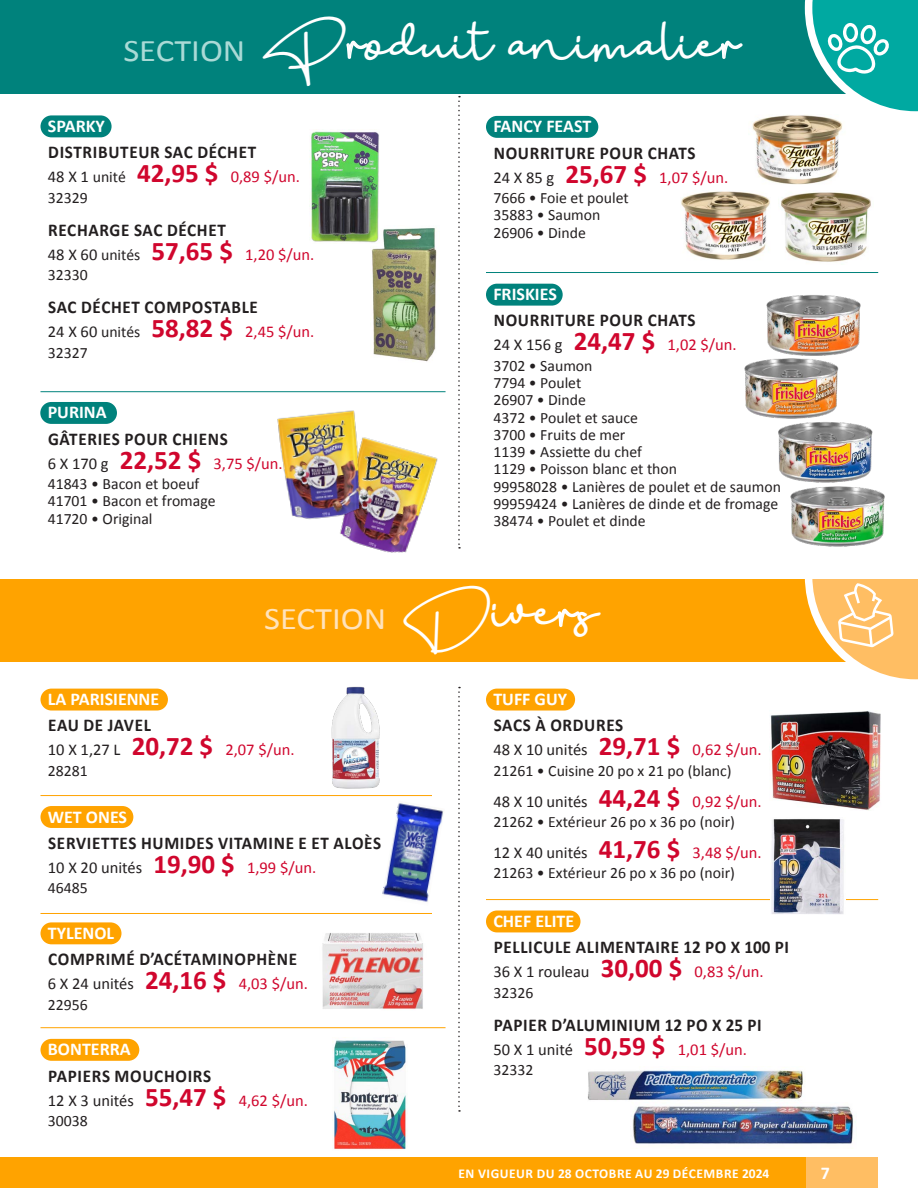
<style>
.page{position:relative;width:918px;height:1188px;background:#fff}
.page>*{position:absolute;margin:0;border:0;box-sizing:border-box;transform-origin:0 0}
.t1{font:36px "The Bohemian Free";color:#fff;scale:1.1 1}
.t2{font:31.5px "Calibri";color:#ffe3bc;scale:1.1 1}
.t3{font:700 18px "Calibri";letter-spacing:.04em;color:#231f20;scale:.95 1}
.t4{font:700 18px "Calibri";color:#fff}
.t5{font:16.5px "Calibri";color:#231f20}
.t6{font:16.5px "Calibri";color:#d0062d}
.t7{font:15.75px "Calibri";color:#231f20}
.t8{font:700 13.5px "Calibri";letter-spacing:.04em;color:#fff}
.s1{font-family:"I Love Glitter";font-size:46.2px}
.s2{color:#231f20}
.s3{font-size:15.75px;color:#231f20}
.s4{font-weight:700;font-size:27px}
.s5{font-family:"The Bohemian Free";color:#fff}
.s6{font-family:"I Love Glitter";font-size:46.2px;color:#fff}
.s7{font-weight:700;font-size:27px;color:#d0062d}
.s8{color:#d0062d}
</style>
<div class="page">
<svg style="left:458px;top:687px;width:2px;height:425px"></svg>
<div style="left:41px;top:689px;width:127px;height:22px;background:#ffa300;border-radius:11px"></div>
<img style="left:331px;top:686px;width:49px;height:103px">
<div style="left:41px;top:806px;width:92px;height:22px;background:#ffa300;border-radius:11px"></div>
<hr style="left:40px;top:795px;width:392px;height:1px;background:#ffa300">
<img style="left:382px;top:803px;width:62px;height:99px">
<div style="left:41px;top:922px;width:81px;height:22px;background:#ffa300;border-radius:11px"></div>
<hr style="left:40px;top:913px;width:392px;height:1px;background:#ffa300">
<img style="left:322px;top:933px;width:101px;height:76px">
<div style="left:0;top:1158px;width:809px;height:30px;background:#ffa300"></div>
<div style="left:806px;top:1158px;width:72px;height:30px;background:#ffbe63"></div>
<div style="left:0;top:0;width:918px;height:93px;background:#00827c"></div>
<svg style="left:805px;top:0;width:113px;height:112px"></svg>
<div style="left:0;top:568px;width:918px;height:94px;background:#ffa300"></div>
<svg style="left:805px;top:579px;width:113px;height:101px"></svg>
<div style="left:0;top:455px;width:918px;height:124px;background:#fff"></div>
<div style="left:41px;top:115px;width:71px;height:22px;background:#00827c;border-radius:11px"></div>
<img style="left:371px;top:228px;width:66px;height:134px">
<img style="left:311px;top:131px;width:71px;height:113px">
<div style="left:40px;top:402px;width:77px;height:22px;background:#00827c;border-radius:11px"></div>
<div style="left:486px;top:116px;width:112px;height:22px;background:#00827c;border-radius:11px"></div>
<div style="left:486px;top:284px;width:77px;height:22px;background:#00827c;border-radius:11px"></div>
<hr style="left:486px;top:272px;width:392px;height:1px;background:#00827c">
<img style="left:340px;top:438px;width:98px;height:115px">
<img style="left:277px;top:410px;width:91px;height:114px">
<img style="left:781px;top:192px;width:90px;height:70px">
<img style="left:681px;top:191px;width:89px;height:69px">
<img style="left:752px;top:115px;width:91px;height:70px">
<img style="left:790px;top:486px;width:95px;height:61px">
<img style="left:778px;top:422px;width:95px;height:61px">
<img style="left:744px;top:358px;width:95px;height:61px">
<img style="left:766px;top:295px;width:95px;height:61px">
<div style="left:41px;top:1039px;width:98px;height:22px;background:#ffa300;border-radius:11px"></div>
<hr style="left:40px;top:1027px;width:406px;height:1px;background:#ffa300">
<svg style="left:458px;top:96px;width:2px;height:453px"></svg>
<img style="left:333px;top:1040px;width:73px;height:109px">
<div style="left:486px;top:689px;width:89px;height:22px;background:#ffa300;border-radius:11px"></div>
<div style="left:486px;top:911px;width:94px;height:21px;background:#ffa300;border-radius:11px"></div>
<hr style="left:486px;top:899px;width:392px;height:1px;background:#ffa300">
<img style="left:771px;top:819px;width:75px;height:95px">
<img style="left:770px;top:711px;width:111px;height:99px">
<img style="left:587px;top:1070px;width:216px;height:30px">
<img style="left:633px;top:1106px;width:223px;height:38px">
<hr style="left:40px;top:391px;width:406px;height:1px;background:#00827c">
<p class="t1" style="left:123px;top:22px;width:562px"><sub>SECTION</sub> <sub>P</sub><span class="s1">r</span>oduit animalie<span class="s1">r</span></p>
<p class="t4" style="left:48px;top:114px;width:59px">SPARKY</p>
<p class="t3" style="left:48px;top:141px;width:220px">DISTRIBUTEUR SAC DÉCHET</p>
<p class="t6" style="left:48px;top:166px;width:254px"><span class="s2">48 X 1</span> <span class="s3">unité</span> <span class="s4">42,95 $</span> 0,89 $/un.</p>
<p class="t7" style="left:48px;top:187px;width:41px">32329</p>
<p class="t3" style="left:48px;top:218px;width:189px">RECHARGE SAC DÉCHET</p>
<p class="t6" style="left:48px;top:244px;width:268px"><span class="s2">48 X 60</span> <span class="s3">unités</span> <span class="s4">57,65 $</span> 1,20 $/un.</p>
<p class="t7" style="left:48px;top:265px;width:41px">32330</p>
<p class="t3" style="left:48px;top:296px;width:222px">SAC DÉCHET COMPOSTABLE</p>
<p class="t6" style="left:48px;top:321px;width:268px"><span class="s2">24 X 60</span> <span class="s3">unités</span> <span class="s4">58,82 $</span> 2,45 $/un.</p>
<p class="t7" style="left:48px;top:342px;width:41px">32327</p>
<p class="t4" style="left:48px;top:401px;width:61px">PURINA</p>
<p class="t3" style="left:48px;top:427px;width:191px">GÂTERIES POUR CHIENS</p>
<p class="t6" style="left:48px;top:453px;width:237px"><span class="s2">6 X 170 g</span> <span class="s4">22,52 $</span> 3,75 $/un.</p>
<p class="t7" style="left:48px;top:474px;width:153px">41843 • Bacon et boeuf</p>
<p class="t7" style="left:48px;top:491px;width:169px">41701 • Bacon et fromage</p>
<p class="t7" style="left:48px;top:509px;width:106px">41720 • Original</p>
<p class="t4" style="left:493px;top:115px;width:99px">FANCY FEAST</p>
<p class="t3" style="left:494px;top:141px;width:214px">NOURRITURE POUR CHATS</p>
<p class="t6" style="left:493px;top:167px;width:237px"><span class="s2">24 X 85 g</span> <span class="s4">25,67 $</span> 1,07 $/un.</p>
<p class="t7" style="left:493px;top:188px;width:137px">7666 • Foie et poulet</p>
<p class="t7" style="left:493px;top:205px;width:109px">35883 • Saumon</p>
<p class="t7" style="left:493px;top:222px;width:94px">26906 • Dinde</p>
<p class="t4" style="left:493px;top:283px;width:65px">FRISKIES</p>
<p class="t3" style="left:494px;top:309px;width:214px">NOURRITURE POUR CHATS</p>
<p class="t6" style="left:493px;top:335px;width:245px"><span class="s2">24 X 156 g</span> <span class="s4">24,47 $</span> 1,02 $/un.</p>
<p class="t7" style="left:493px;top:356px;width:101px">3702 • Saumon</p>
<p class="t7" style="left:493px;top:373px;width:89px">7794 • Poulet</p>
<p class="t7" style="left:493px;top:390px;width:94px">26907 • Dinde</p>
<p class="t7" style="left:493px;top:407px;width:146px">4372 • Poulet et sauce</p>
<p class="t7" style="left:493px;top:425px;width:134px">3700 • Fruits de mer</p>
<p class="t7" style="left:493px;top:442px;width:150px">1139 • Assiette du chef</p>
<p class="t7" style="left:493px;top:459px;width:185px">1129 • Poisson blanc et thon</p>
<p class="t7" style="left:493px;top:476px;width:289px">99958028 • Lanières de poulet et de saumon</p>
<p class="t7" style="left:493px;top:494px;width:286px">99959424 • Lanières de dinde et de fromage</p>
<p class="t7" style="left:493px;top:511px;width:154px">38474 • Poulet et dinde</p>
<p class="t2" style="left:264px;top:599px;width:306px">SECTION <span class="s5">D</span><sup>ive</sup><span class="s6">r</span><sup>s</sup></p>
<p class="t4" style="left:48px;top:688px;width:113px">LA PARISIENNE</p>
<p class="t3" style="left:48px;top:714px;width:110px">EAU DE JAVEL</p>
<p class="t6" style="left:48px;top:739px;width:248px"><span class="s2">10 X 1,27 L</span> <span class="s4">20,72 $</span> 2,07 $/un.</p>
<p class="t7" style="left:48px;top:761px;width:41px">28281</p>
<p class="t4" style="left:48px;top:805px;width:81px">WET ONES</p>
<p class="t3" style="left:48px;top:831px;width:352px">SERVIETTES HUMIDES VITAMINE E ET ALOÈS</p>
<p class="t5" style="left:48px;top:857px;width:270px">10 X 20 unités <span class="s7">19,90 $</span> <span class="s8">1,99 $/un.</span></p>
<p class="t7" style="left:48px;top:878px;width:41px">46485</p>
<p class="t4" style="left:48px;top:921px;width:68px">TYLENOL</p>
<p class="t3" style="left:48px;top:948px;width:264px">COMPRIMÉ D’ACÉTAMINOPHÈNE</p>
<p class="t5" style="left:48px;top:973px;width:262px">6 X 24 unités <span class="s7">24,16 $</span> <span class="s8">4,03 $/un.</span></p>
<p class="t7" style="left:48px;top:994px;width:41px">22956</p>
<p class="t4" style="left:48px;top:1038px;width:84px">BONTERRA</p>
<p class="t3" style="left:48px;top:1064px;width:173px">PAPIERS MOUCHOIRS</p>
<p class="t5" style="left:48px;top:1090px;width:262px">12 X 3 unités <span class="s7">55,47 $</span> <span class="s8">4,62 $/un.</span></p>
<p class="t7" style="left:48px;top:1111px;width:41px">30038</p>
<p class="t4" style="left:493px;top:688px;width:75px">TUFF GUY</p>
<p class="t3" style="left:494px;top:714px;width:138px">SACS À ORDURES</p>
<p class="t5" style="left:493px;top:739px;width:270px">48 X 10 unités <span class="s7">29,71 $</span> <span class="s8">0,62 $/un.</span></p>
<p class="t7" style="left:493px;top:761px;width:240px">21261 • Cuisine 20 po x 21 po (blanc)</p>
<p class="t5" style="left:493px;top:791px;width:270px">48 X 10 unités <span class="s7">44,24 $</span> <span class="s8">0,92 $/un.</span></p>
<p class="t7" style="left:493px;top:812px;width:243px">21262 • Extérieur 26 po x 36 po (noir)</p>
<p class="t5" style="left:493px;top:842px;width:270px">12 X 40 unités <span class="s7">41,76 $</span> <span class="s8">3,48 $/un.</span></p>
<p class="t7" style="left:493px;top:863px;width:243px">21263 • Extérieur 26 po x 36 po (noir)</p>
<p class="t4" style="left:493px;top:910px;width:82px">CHEF ELITE</p>
<p class="t3" style="left:494px;top:936px;width:312px">PELLICULE ALIMENTAIRE 12 PO X 100 PI</p>
<p class="t5" style="left:493px;top:961px;width:272px">36 X 1 rouleau <span class="s7">30,00 $</span> <span class="s8">0,83 $/un.</span></p>
<p class="t7" style="left:493px;top:983px;width:41px">32326</p>
<p class="t3" style="left:494px;top:1013px;width:284px">PAPIER D’ALUMINIUM 12 PO X 25 PI</p>
<p class="t5" style="left:493px;top:1039px;width:255px">50 X 1 unité <span class="s7">50,59 $</span> <span class="s8">1,01 $/un.</span></p>
<p class="t7" style="left:493px;top:1060px;width:41px">32332</p>
<p class="t8" style="left:459px;top:1165px;width:312px">EN VIGUEUR DU 28 OCTOBRE AU 29 DÉCEMBRE 2024</p>
<p class="t4" style="left:821px;top:1161px;width:11px">7</p>
</div>
